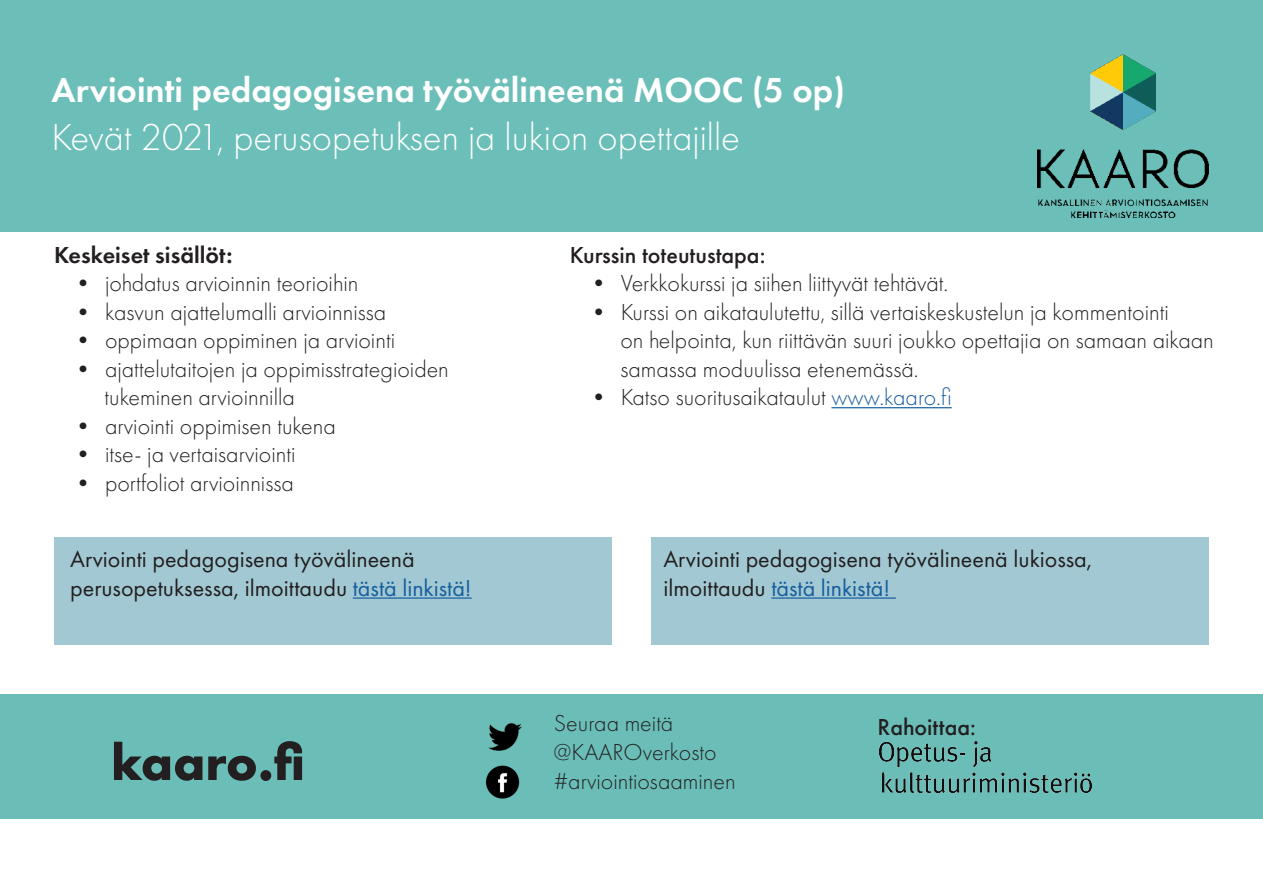
<style>
.page{position:relative;width:1263px;height:893px;background:#fff}
.page>*{position:absolute;margin:0;border:0;box-sizing:border-box;transform-origin:0 0}
.Kappaletyyli_1{font:700 52.5px "Futura PT";letter-spacing:-.01em;color:#231f20}
.Futura_kappaleteksti{font:300 39px "Futura PT";color:#fff}
.Futura_kappaleteksti-2{font:600 36px "Futura PT";color:#fff}
.Kappaletyyli_1-2{font:300 24px/28.5px "Futura PT";color:#231f20}
.Futura_kappaleteksti-3{font:24px/28.8px "Futura PT";color:#231f20}
.Futura_kappaleteksti-4{font:500 24px "Futura PT";color:#231f20}
.Futura_kappaleteksti-5{font:600 24px "Futura PT";color:#231f20}
.s1{color:#175d9e}
</style>
<div class="page">
<div style="left:0;top:694px;width:1263px;height:125px;background:#6bbeb8"></div>
<img style="left:485px;top:765px;width:35px;height:34px">
<img style="left:489px;top:723px;width:33px;height:28px">
<div style="left:0;top:0;width:1263px;height:231px;background:#6cbfb8"></div>
<hr style="left:831px;top:407px;width:121px;height:1px;background:#175d9e">
<img style="left:878px;top:741px;width:214px;height:53px">
<img style="left:1037px;top:54px;width:172px;height:164px">
<div style="left:54px;top:537px;width:558px;height:107px;background:#a2c9d3"></div>
<div style="left:651px;top:537px;width:558px;height:107px;background:#a2c9d3"></div>
<hr style="left:353px;top:597px;width:119px;height:2px;background:#175d9e">
<hr style="left:771px;top:597px;width:125px;height:2px;background:#175d9e">
<p class="Futura_kappaleteksti-2" style="left:52px;top:68px;width:795px">Arviointi pedagogisena työvälineenä MOOC (5 op)</p>
<p class="Futura_kappaleteksti" style="left:52px;top:115px;width:690px">Kevät 2021, perusopetuksen ja lukion opettajille</p>
<p class="Futura_kappaleteksti-5" style="left:54px;top:240px;width:180px">Keskeiset sisällöt:</p>
<p class="Kappaletyyli_1-2" style="left:71px;top:269px;width:289px">• johdatus arvioinnin teorioihin</p>
<p class="Kappaletyyli_1-2" style="left:71px;top:298px;width:317px">• kasvun ajattelumalli arvioinnissa</p>
<p class="Kappaletyyli_1-2" style="left:71px;top:326px;width:326px">• oppimaan oppiminen ja arviointi</p>
<p class="Kappaletyyli_1-2" style="left:105px;top:355px;width:346px;text-indent:-34px">• ajattelutaitojen ja oppimisstrategioiden tukeminen arvioinnilla</p>
<p class="Kappaletyyli_1-2" style="left:71px;top:412px;width:266px">• arviointi oppimisen tukena</p>
<p class="Kappaletyyli_1-2" style="left:71px;top:440px;width:226px">• itse- ja vertaisarviointi</p>
<p class="Kappaletyyli_1-2" style="left:71px;top:469px;width:224px">• portfoliot arvioinnissa</p>
<p class="Futura_kappaleteksti-4" style="left:570px;top:240px;width:197px">Kurssin toteutustapa:</p>
<p class="Kappaletyyli_1-2" style="left:587px;top:269px;width:363px">• Verkkokurssi ja siihen liittyvät tehtävät.</p>
<p class="Kappaletyyli_1-2" style="left:620px;top:298px;width:595px;text-indent:-34px">• Kurssi on aikataulutettu, sillä vertaiskeskustelun ja kommentointi<br>on helpointa, kun riittävän suuri joukko opettajia on samaan aikaan samassa moduulissa etenemässä.</p>
<p class="Kappaletyyli_1-2" style="left:587px;top:383px;width:366px">• Katso suoritusaikataulut <span class="s1">www.kaaro.fi</span></p>
<p class="Futura_kappaleteksti-3" style="left:70px;top:544px;width:403px">Arviointi pedagogisena työvälineenä perusopetuksessa, ilmoittaudu <span class="s1">tästä linkistä!</span></p>
<p class="Futura_kappaleteksti-3" style="left:663px;top:544px;width:430px">Arviointi pedagogisena työvälineenä lukiossa, ilmoittaudu <span class="s1">tästä linkistä!</span></p>
<p class="Kappaletyyli_1" style="left:111px;top:729px;width:195px">kaaro.fi</p>
<p class="Kappaletyyli_1-2" style="left:554px;top:709px;width:121px">Seuraa meitä</p>
<p class="Kappaletyyli_1-2" style="left:554px;top:738px;width:164px">@KAAROverkosto</p>
<p class="Kappaletyyli_1-2" style="left:554px;top:767px;width:183px">#arviointiosaaminen</p>
<p class="Futura_kappaleteksti-4" style="left:878px;top:713px;width:100px">Rahoittaa:</p>
</div>
